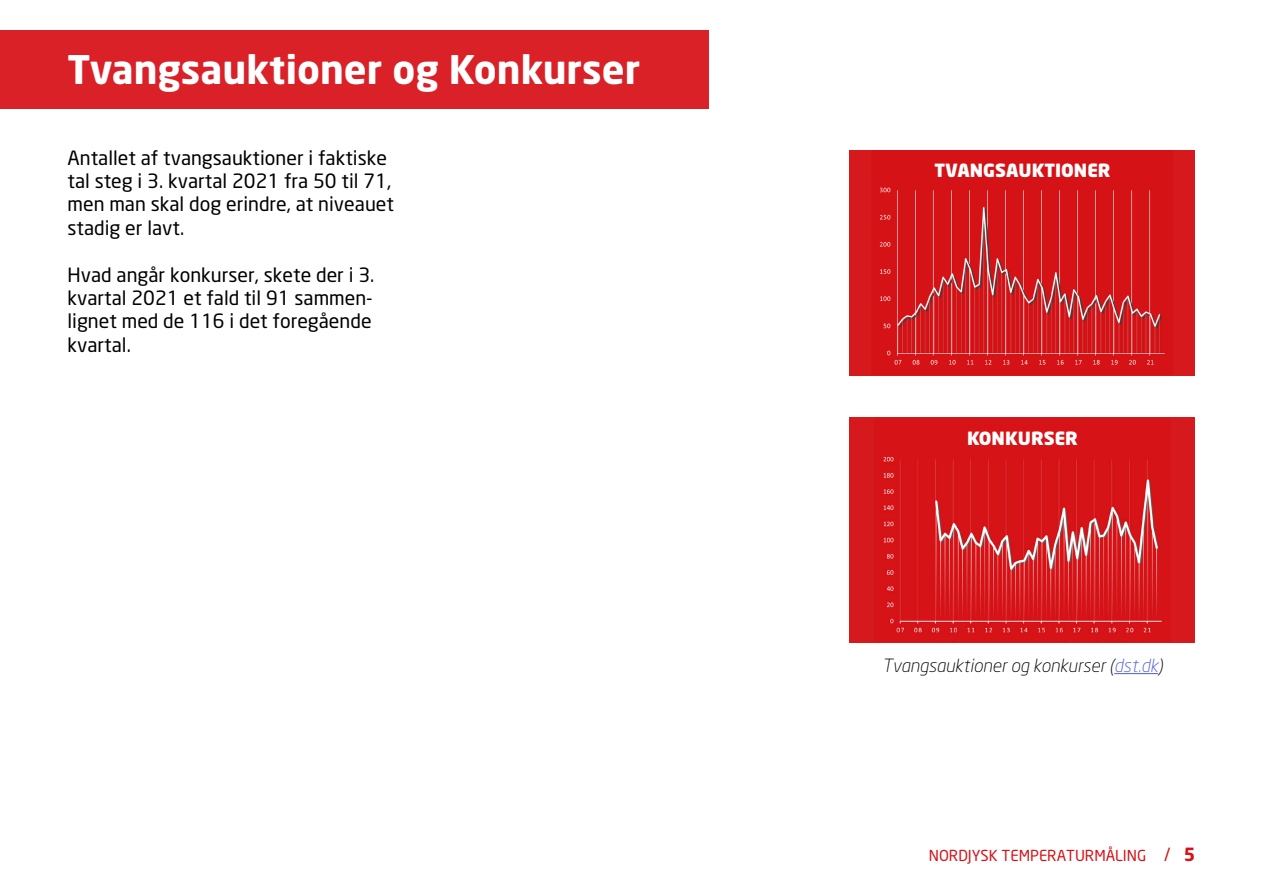
<style>
.page{position:relative;width:1263px;height:893px;background:#fff}
.page>*{position:absolute;margin:0;border:0;box-sizing:border-box;transform-origin:0 0}
.t1{font:700 39px "Neo Sans Pro";color:#fff}
.t2{font:19.5px/23.4px "Neo Sans TR";color:#000}
.t3{font:18px "Neo Sans Light Italic TR";color:#000}
.t4{font:900 18px "Neo Sans Std";color:#fff}
.t5{font:15px "Neo Sans TR";color:#d51317}
.s1{color:#4f5cd6}
.s2{font-size:18px}
.s3{font-family:"Neo Sans Pro";font-weight:700;font-size:18px}
</style>
<div class="page">
<hr style="left:1114px;top:673px;width:44px;height:1px;background:#4f5cd6">
<div style="left:849px;top:150px;width:346px;height:225px;background:#d6191d"></div>
<img style="left:880px;top:187px;width:285px;height:178px">
<div style="left:849px;top:417px;width:346px;height:225px;background:#d6191d"></div>
<img style="left:883px;top:456px;width:280px;height:186px">
<div style="left:0;top:30px;width:708px;height:78px;background:#da2128"></div>
<p class="t1" style="left:68px;top:45px;width:574px">Tvangsauktioner og Konkurser</p>
<p class="t2" style="left:68px;top:146px;width:328px">Antallet af tvangsauktioner i faktiske tal steg i 3. kvartal 2021 fra 50 til 71, men man skal dog erindre, at niveauet stadig er lavt.</p>
<p class="t2" style="left:68px;top:263px;width:308px">Hvad angår konkurser, skete der i 3. kvartal 2021 et fald til 91 sammen&shy;lignet med de 116 i det foregående kvartal.</p>
<p class="t4" style="left:934px;top:159px;width:178px">TVANGSAUKTIONER</p>
<p class="t4" style="left:967px;top:426px;width:112px">KONKURSER</p>
<p class="t3" style="left:882px;top:654px;width:282px">Tvangsauktioner og konkurser (<span class="s1">dst.dk</span>)</p>
<p class="t5" style="left:929px;top:847px;width:268px">NORDJYSK TEMPERATURMÅLING <span class="s2">/</span> <span class="s3">5</span></p>
</div>
